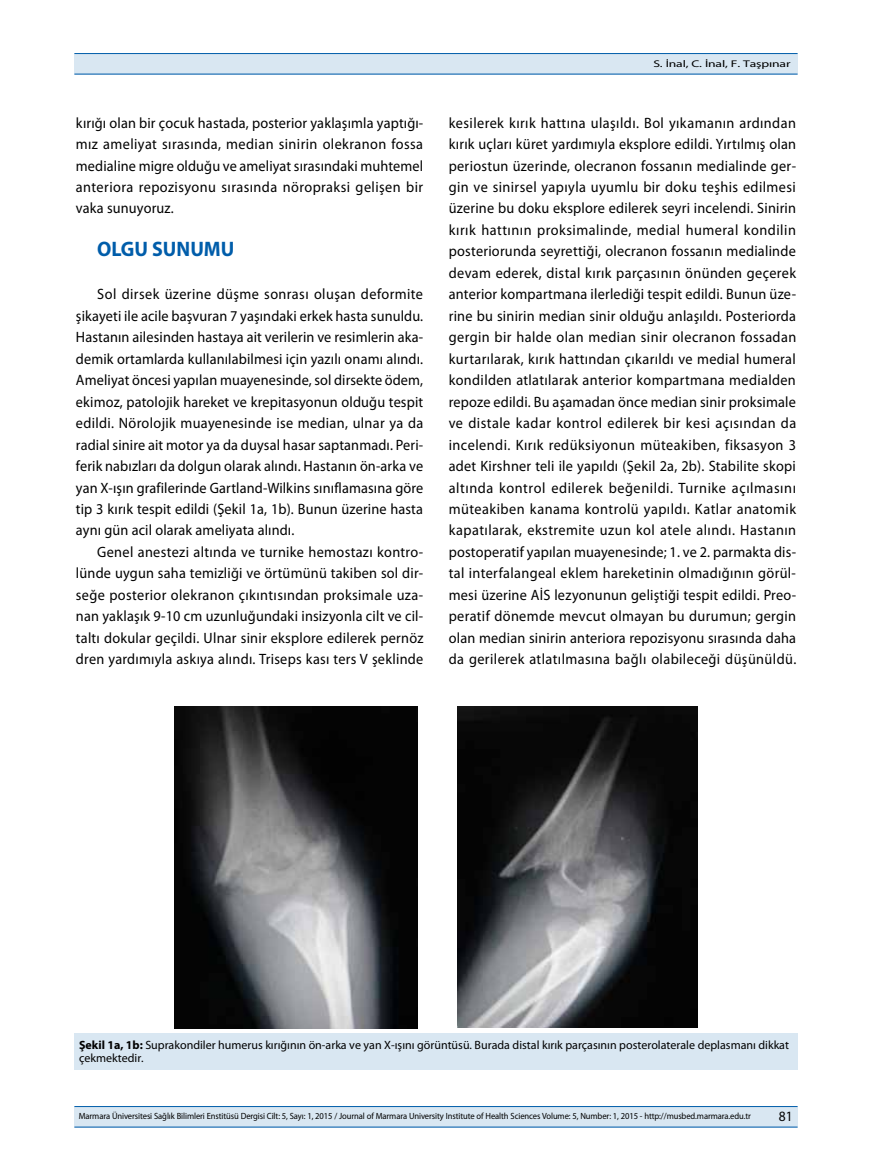
<style>
.page{position:relative;width:872px;height:1170px;background:#fff}
.page>*{position:absolute;margin:0;border:0;box-sizing:border-box;transform-origin:0 0}
.t1{font:700 21px "Myriad Pro";color:#005daa;scale:.95 1}
.t2{font:15px/21.5px "Myriad Pro";letter-spacing:.02em;color:#000;text-align:justify;scale:.95 1}
.t3{font:14.25px "Myriad Pro";color:#000;scale:.95 1}
.t4{font:12px/13.5px "Myriad Pro";color:#000}
.t5{font:9.75px "Myriad Pro";letter-spacing:-.01em;color:#000;scale:1.4 1}
.t6{font:9px "Myriad Pro";letter-spacing:-.01em;color:#000;scale:.95 1}
.s1{font-weight:700}
</style>
<div class="page">
<div style="left:74px;top:53px;width:723px;height:21px;background:#d9e7f2"></div>
<hr style="left:74px;top:74px;width:723px;height:1px;background:#005daa">
<hr style="left:74px;top:53px;width:723px;height:1px;background:#005daa">
<div style="left:74px;top:1106px;width:723px;height:21px;background:#d9e7f2"></div>
<hr style="left:74px;top:1126px;width:723px;height:1px;background:#005daa">
<hr style="left:74px;top:1106px;width:723px;height:1px;background:#005daa">
<img style="left:174px;top:706px;width:244px;height:322px">
<img style="left:458px;top:706px;width:239px;height:321px">
<div style="left:74px;top:1033px;width:723px;height:36px;background:#d9e7f2"></div>
<p class="t2" style="left:76px;top:112px;width:367px">kırığı olan bir çocuk hastada, posterior yaklaşımla yaptığı&shy;mız ameliyat sırasında, median sinirin olekranon fossa medialine migre olduğu ve ameliyat sırasındaki muhtemel anteriora repozisyonu sırasında nöropraksi gelişen bir vaka sunuyoruz.</p>
<h1 class="t1" style="left:97px;top:235px;width:146px">OLGU SUNUMU</h1>
<p class="t2" style="left:76px;top:283px;width:367px;text-indent:21px">Sol dirsek üzerine düşme sonrası oluşan deformite şikayeti ile acile başvuran 7 yaşındaki erkek hasta sunuldu.<br>Hastanın ailesinden hastaya ait verilerin ve resimlerin aka&shy;demik ortamlarda kullanılabilmesi için yazılı onamı alındı.<br>Ameliyat öncesi yapılan muayenesinde, sol dirsekte ödem, ekimoz, patolojik hareket ve krepitasyonun olduğu tespit edildi. Nörolojik muayenesinde ise median, ulnar ya da radial sinire ait motor ya da duysal hasar saptanmadı. Peri&shy;ferik nabızları da dolgun olarak alındı. Hastanın ön-arka ve yan X-ışın grafilerinde Gartland-Wilkins sınıflamasına göre tip 3 kırık tespit edildi (Şekil 1a, 1b). Bunun üzerine hasta aynı gün acil olarak ameliyata alındı.</p>
<p class="t2" style="left:76px;top:541px;width:367px;text-indent:21px">Genel anestezi altında ve turnike hemostazı kontro&shy;lünde uygun saha temizliği ve örtümünü takiben sol dir&shy;seğe posterior olekranon çıkıntısından proksimale uza&shy;nan yaklaşık 9-10 cm uzunluğundaki insizyonla cilt ve cil&shy;taltı dokular geçildi. Ulnar sinir eksplore edilerek pernöz dren yardımıyla askıya alındı. Triseps kası ters V şeklinde</p>
<p class="t5" style="left:653px;top:58px;width:99px">S. İnal, C. İnal, F. Taşpınar</p>
<p class="t2" style="left:449px;top:112px;width:367px">kesilerek kırık hattına ulaşıldı. Bol yıkamanın ardından kırık uçları küret yardımıyla eksplore edildi. Yırtılmış olan periostun üzerinde, olecranon fossanın medialinde ger&shy;gin ve sinirsel yapıyla uyumlu bir doku teşhis edilmesi üzerine bu doku eksplore edilerek seyri incelendi. Sinirin kırık hattının proksimalinde, medial humeral kondilin posteriorunda seyrettiği, olecranon fossanın medialinde devam ederek, distal kırık parçasının önünden geçerek anterior kompartmana ilerlediği tespit edildi. Bunun üze&shy;rine bu sinirin median sinir olduğu anlaşıldı. Posteriorda gergin bir halde olan median sinir olecranon fossadan kurtarılarak, kırık hattından çıkarıldı ve medial humeral kondilden atlatılarak anterior kompartmana medialden repoze edildi. Bu aşamadan önce median sinir proksimale ve distale kadar kontrol edilerek bir kesi açısından da incelendi. Kırık redüksiyonun müteakiben, fiksasyon 3 adet Kirshner teli ile yapıldı (Şekil 2a, 2b). Stabilite skopi altında kontrol edilerek beğenildi. Turnike açılmasını müteakiben kanama kontrolü yapıldı. Katlar anatomik kapatılarak, ekstremite uzun kol atele alındı. Hastanın postoperatif yapılan muayenesinde; 1. ve 2. parmakta dis&shy;tal interfalangeal eklem hareketinin olmadığının görül&shy;mesi üzerine AİS lezyonunun geliştiği tespit edildi. Preo&shy;peratif dönemde mevcut olmayan bu durumun; gergin olan median sinirin anteriora repozisyonu sırasında daha da gerilerek atlatılmasına bağlı olabileceği düşünüldü.</p>
<p class="t4" style="left:79px;top:1037px;width:711px"><span class="s1">Şekil 1a, 1b:</span> Suprakondiler humerus kırığının ön-arka ve yan X-ışını görüntüsü. Burada distal kırık parçasının posterolaterale deplasmanı dikkat çekmektedir.</p>
<p class="t6" style="left:79px;top:1110px;width:709px">Marmara Üniversitesi Sağlık Bilimleri Enstitüsü Dergisi Cilt: 5, Sayı: 1, 2015 / Journal of Marmara University Institute of Health Sciences Volume: 5, Number: 1, 2015 - http://musbed.marmara.edu.tr</p>
<p class="t3" style="left:778px;top:1107px;width:16px">81</p>
</div>
